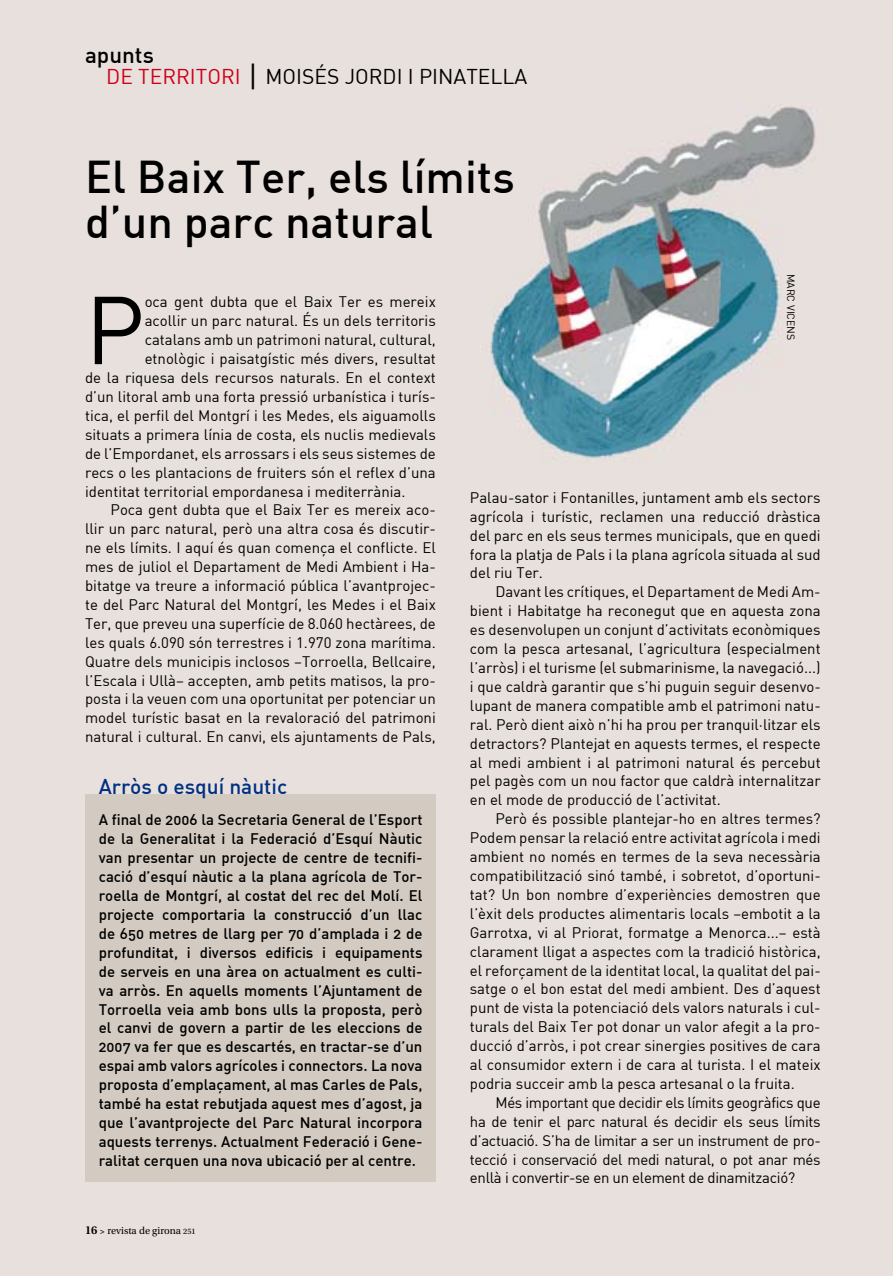
<style>
.page{position:relative;width:893px;height:1276px;background:#e8e0dc}
.page>*{position:absolute;margin:0;border:0;box-sizing:border-box;transform-origin:0 0}
.t1{font:94.65px "DIN";color:#000}
.t2{font:500 45px/45px "DIN";color:#000}
.t3{font:500 22.5px "DIN";color:#000}
.t4{font:21px "DIN";color:#000}
.t5{font:500 21px "DIN";color:#003081}
.t6{font:21px "DIN";color:#ce0019}
.t7{font:15px/18.9px "DIN";color:#000;text-align:justify}
.t8{font:15px/18.9px "DIN Medium Alternate";color:#000;text-align:justify}
.t9{font:10.5px "Utopia Std";color:#000}
.t10{font:10.5px "DIN";color:#000}
.s1{color:#ce0019}
.s2{font-size:30px}
.s3{font-weight:600;font-size:12px}
.s4{font-weight:600;font-size:9px}
.s5{font-size:8.25px}
</style>
<div class="page">
<div style="left:85px;top:794px;width:351px;height:387px;background:#d3cbc1"></div>
<img style="left:490px;top:106px;width:326px;height:352px">
<h3 class="t3" style="left:85px;top:40px;width:70px">apunts</h3>
<h3 class="t6" style="left:106px;top:63px;width:45px">de territ</h3>
<h3 class="t4" style="left:207px;top:63px;width:100px"><span class="s1">ori</span> <span class="s2">|</span> moisés</h3>
<h3 class="t4" style="left:345px;top:63px;width:88px">jordi i pinatella</h3>
<h2 class="t2" style="left:85px;top:153px;width:431px">El Baix Ter, els límits d’un parc natural</h2>
<h1 class="t1" style="left:85px;top:271px;width:61px">P</h1>
<p class="t7" style="left:145px;top:292px;width:293px">oca gent dubta que el Baix Ter es mereix</p>
<p class="t7" style="left:145px;top:311px;width:293px">acollir un parc natural. És un dels territoris</p>
<p class="t7" style="left:145px;top:330px;width:293px">catalans amb un patrimoni natural, cultural,</p>
<p class="t7" style="left:145px;top:349px;width:293px">etnològic i paisatgístic més divers, resultat</p>
<p class="t7" style="left:85px;top:368px;width:352px">de la riquesa dels recursos naturals. En el context</p>
<p class="t7" style="left:85px;top:387px;width:352px">d’un litoral amb una forta pressió urbanística i turís-</p>
<p class="t7" style="left:85px;top:406px;width:352px">tica, el perfil del Montgrí i les Medes, els aiguamolls</p>
<p class="t7" style="left:85px;top:425px;width:352px">situats a primera línia de costa, els nuclis medievals</p>
<p class="t7" style="left:85px;top:443px;width:352px">de l’Empordanet, els arrossars i els seus sistemes de</p>
<p class="t7" style="left:85px;top:462px;width:352px">recs o les plantacions de fruiters són el reflex d’una</p>
<p class="t7" style="left:85px;top:481px;width:322px">identitat territorial empordanesa i mediterrània.</p>
<p class="t7" style="left:111px;top:500px;width:327px">Poca gent dubta que el Baix Ter es mereix aco-</p>
<p class="t7" style="left:85px;top:519px;width:352px">llir un parc natural, però una altra cosa és discutir-</p>
<p class="t7" style="left:85px;top:538px;width:352px">ne els límits. I aquí és quan comença el conflicte. El</p>
<p class="t7" style="left:85px;top:557px;width:352px">mes de juliol el Departament de Medi Ambient i Ha-</p>
<p class="t7" style="left:85px;top:576px;width:352px">bitatge va treure a informació pública l’avantprojec-</p>
<p class="t7" style="left:85px;top:595px;width:352px">te del Parc Natural del Montgrí, les Medes i el Baix</p>
<p class="t7" style="left:85px;top:614px;width:352px">Ter, que preveu una superfície de 8.060 hectàrees, de</p>
<p class="t7" style="left:85px;top:632px;width:352px">les quals 6.090 són terrestres i 1.970 zona marítima.</p>
<p class="t7" style="left:85px;top:651px;width:352px">Quatre dels municipis inclosos –Torroella, Bellcaire,</p>
<p class="t7" style="left:85px;top:670px;width:352px">l’Escala i Ullà– accepten, amb petits matisos, la pro-</p>
<p class="t7" style="left:85px;top:689px;width:352px">posta i la veuen com una oportunitat per potenciar un</p>
<p class="t7" style="left:85px;top:708px;width:352px">model turístic basat en la revaloració del patrimoni</p>
<p class="t7" style="left:85px;top:727px;width:352px">natural i cultural. En canvi, els ajuntaments de Pals,</p>
<h3 class="t5" style="left:99px;top:772px;width:190px">Arròs o esquí nàutic</h3>
<p class="t8" style="left:99px;top:810px;width:325px">A final de 2006 la Secretaria General de l’Esport de la Generalitat i la Federació d’Esquí Nàutic van presentar un projecte de centre de tecnifi&shy;cació d’esquí nàutic a la plana agrícola de Tor&shy;roella de Montgrí, al costat del rec del Molí. El projecte comportaria la construcció d’un llac de 650 metres de llarg per 70 d’amplada i 2 de profunditat, i diversos edificis i equipaments de serveis en una àrea on actualment es culti&shy;va arròs. En aquells moments l’Ajuntament de Torroella veia amb bons ulls la proposta, però el canvi de govern a partir de les eleccions de 2007 va fer que es descartés, en tractar-se d’un espai amb valors agrícoles i connectors. La nova proposta d’emplaçament, al mas Carles de Pals, també ha estat rebutjada aquest mes d’agost, ja que l’avantprojecte del Parc Natural incorpora aquests terrenys. Actualment Federació i Gene&shy;ralitat cerquen una nova ubicació per al centre.</p>
<p class="t9" style="left:85px;top:1224px;width:112px"><span class="s3">16</span> <span class="s4">&gt;</span> revista de girona <span class="s5">251</span></p>
<p class="t10" style="left:797px;top:274px;width:68px;rotate:90deg">marc vicens</p>
<p class="t7" style="left:470px;top:488px;width:352px">Palau-sator i Fontanilles, juntament amb els sectors agrícola i turístic, reclamen una reducció dràstica del parc en els seus termes municipals, que en quedi fora la platja de Pals i la plana agrícola situada al sud del riu Ter.</p>
<p class="t7" style="left:470px;top:582px;width:352px;text-indent:26px">Davant les crítiques, el Departament de Medi Am&shy;bient i Habitatge ha reconegut que en aquesta zona es desenvolupen un conjunt d’activitats econòmiques com la pesca artesanal, l’agricultura (especialment l’arròs) i el turisme (el submarinisme, la navegació...) i que caldrà garantir que s’hi puguin seguir desenvo&shy;lupant de manera compatible amb el patrimoni natu&shy;ral. Però dient això n’hi ha prou per tranquil·litzar els detractors? Plantejat en aquests termes, el respecte al medi ambient i al patrimoni natural és percebut pel pagès com un nou factor que caldrà internalitzar en el mode de producció de l’activitat.</p>
<p class="t7" style="left:470px;top:809px;width:352px;text-indent:26px">Però és possible plantejar-ho en altres termes?<br>Podem pensar la relació entre activitat agrícola i medi ambient no només en termes de la seva necessària compatibilització sinó també, i sobretot, d’oportuni&shy;tat? Un bon nombre d’experiències demostren que l’èxit dels productes alimentaris locals –embotit a la Garrotxa, vi al Priorat, formatge a M enorca...– està clarament lligat a aspectes com la tradició històrica, el reforçament de la identitat local, la qualitat del pai&shy;satge o el bon estat del medi ambient. Des d’aquest punt de vista la potenciació dels valors naturals i cul&shy;turals del Baix Ter pot donar un valor afegit a la pro&shy;ducció d’arròs, i pot crear sinergies positives de cara al consumidor extern i de cara al turista. I el mateix podria succeir amb la pesca artesanal o la fruita.</p>
<p class="t7" style="left:470px;top:1092px;width:352px;text-indent:26px">Més important que decidir els límits geogràfics que ha de tenir el parc natural és decidir els seus límits d’actuació. S’ha de limitar a ser un instrument de pro&shy;tecció i conservació del medi natural, o pot anar més enllà i convertir-se en un element de dinamització?</p>
</div>
